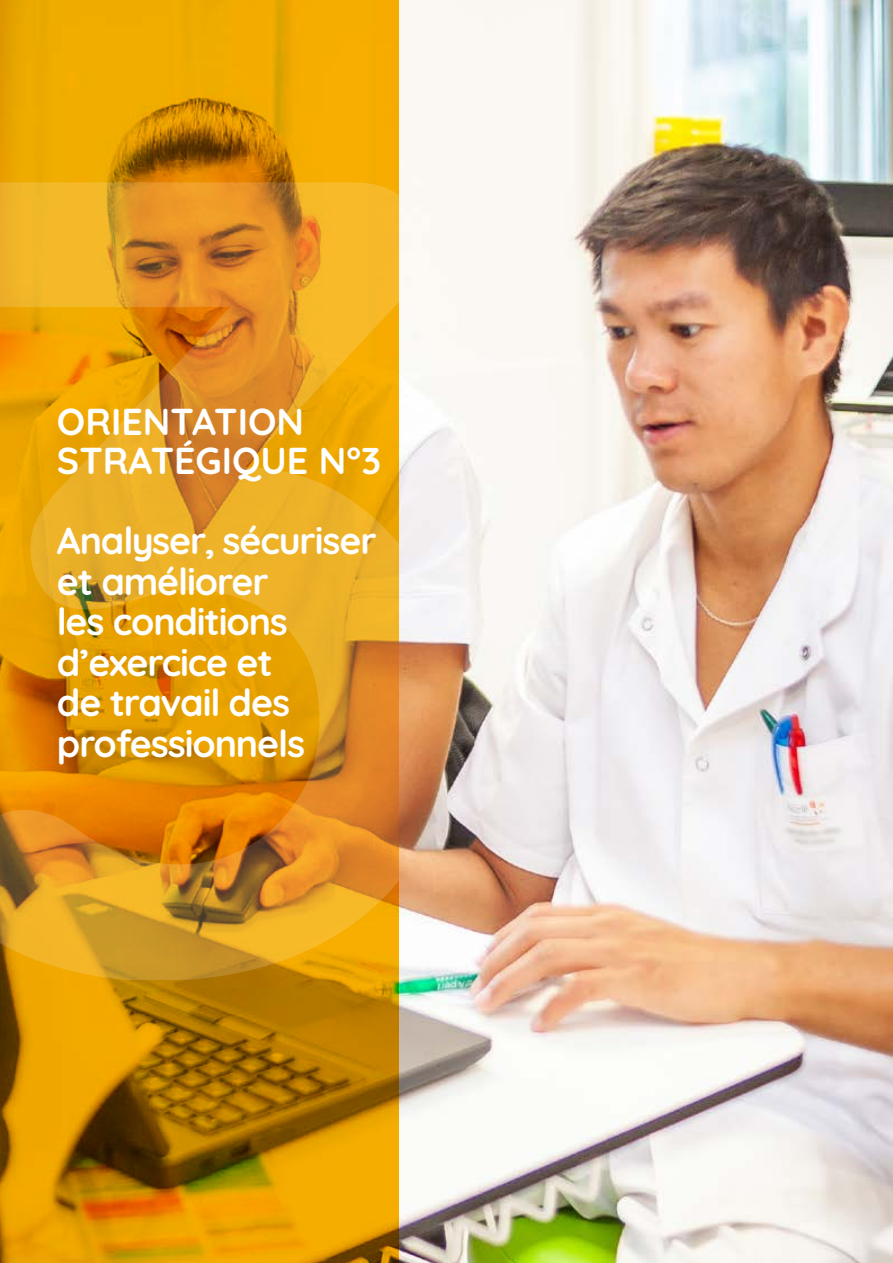
<style>
.page{position:relative;width:893px;height:1263px;background:#fff}
.page>*{position:absolute;margin:0;border:0;box-sizing:border-box;transform-origin:0 0}
.t1{font:300 1132.65px "Quicksand";color:#fff}
.t2{font:300 37.5px/40.5px "Quicksand";letter-spacing:-.03em;color:#fff}
.t3{font:300 37.5px/39px "Quicksand";color:#fff}
</style>
<div class="page">
<img style="left:399px;top:0;width:494px;height:1263px">
<svg style="left:0;top:0;width:399px;height:1263px;background:#d98f00"></svg>
<h1 class="t1" style="left:-102px;top:-310px;width:610px">3</h1>
<p class="t3" style="left:57px;top:399px;width:326px">ORIENTATION<br>STRATÉGIQUE N°3</p>
<p class="t2" style="left:57px;top:517px;width:321px">Analyser, sécuriser et améliorer<br>les conditions d’exercice et<br>de travail des</p>
<p class="t2" style="left:57px;top:719px;width:250px">professionnels</p>
</div>
